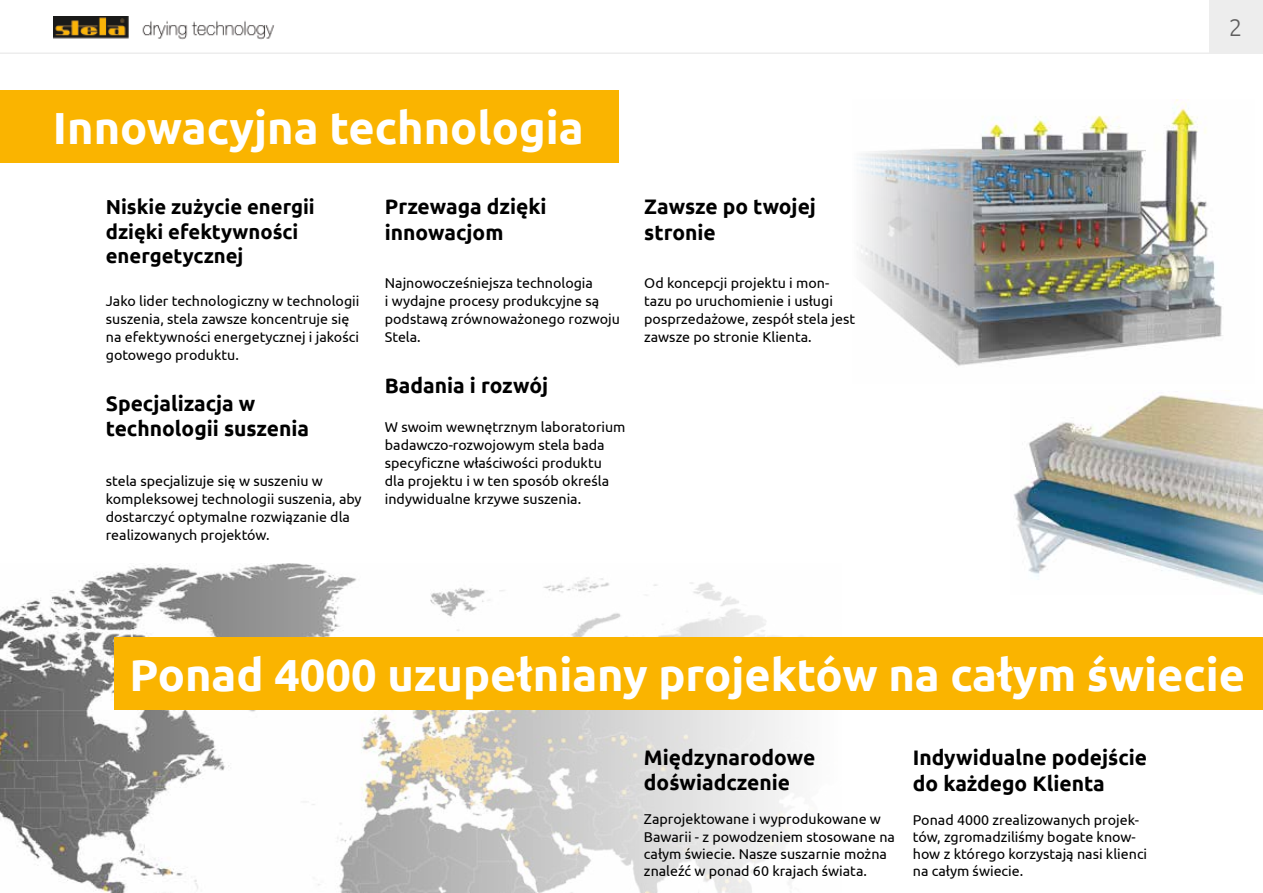
<style>
.page{position:relative;width:1263px;height:893px;background:#fff}
.page>*{position:absolute;margin:0;border:0;box-sizing:border-box;transform-origin:0 0}
.t1{font:700 45px "Ubuntu";color:#fff}
.t2{font:300 24px "Ubuntu";color:#5f5e5e}
.t3{font:700 21px/25.2px "Ubuntu";color:#000}
.t4{font:700 20.25px/24.3px "Ubuntu";color:#000}
.t5{font:14.25px/18px "Ubuntu";color:#000}
</style>
<div class="page">
<hr style="left:0;top:52px;width:1263px;height:2px;background:#ededed">
<div style="left:1209px;top:0;width:54px;height:54px;background:#ededed"></div>
<img style="left:54px;top:17px;width:221px;height:23px">
<img style="left:857px;top:100px;width:366px;height:266px">
<img style="left:1013px;top:395px;width:250px;height:199px">
<div style="left:0;top:90px;width:619px;height:72px;background:#fab400"></div>
<img style="left:0;top:563px;width:966px;height:330px">
<div style="left:115px;top:638px;width:1148px;height:72px;background:#fab400"></div>
<h1 class="t1" style="left:53px;top:100px;width:532px">Innowacyjna technologia</h1>
<h3 class="t4" style="left:106px;top:195px;width:210px">Niskie zużycie energii dzięki efektywności energetycznej</h3>
<p class="t5" style="left:106px;top:291px;width:255px">Jako lider technologiczny w technologii suszenia, stela zawsze koncentruje się na efektywności energetycznej i jakości gotowego produktu.</p>
<h3 class="t3" style="left:106px;top:390px;width:205px">Specjalizacja w technologii suszenia</h3>
<p class="t5" style="left:106px;top:471px;width:257px">stela specjalizuje się w suszeniu w kompleksowej technologii suszenia, aby dostarczyć optymalne rozwiązanie dla realizowanych projektów.</p>
<h3 class="t3" style="left:385px;top:194px;width:163px">Przewaga dzięki innowacjom</h3>
<p class="t5" style="left:385px;top:273px;width:237px">Najnowocześniejsza technologia<br>i wydajne procesy produkcyjne są podstawą zrównoważonego rozwoju<br>Stela.</p>
<h3 class="t3" style="left:385px;top:372px;width:165px">Badania i rozwój</h3>
<p class="t5" style="left:385px;top:417px;width:242px">W swoim wewnętrznym laboratorium badawczo-rozwojowym stela bada specyficzne właściwości produktu<br>dla projektu i w ten sposób określa indywidualne krzywe suszenia.</p>
<h3 class="t3" style="left:644px;top:194px;width:173px">Zawsze po twojej stronie</h3>
<p class="t5" style="left:644px;top:273px;width:212px">Od koncepcji projektu i mon&shy;tazu po uruchomienie i usługi posprzedażowe, zespół stela jest zawsze po stronie Klienta.</p>
<h2 class="t2" style="left:1229px;top:13px;width:15px">2</h2>
<h1 class="t1" style="left:129px;top:648px;width:1117px">Ponad 4000 uzupełniany projektów na całym świecie</h1>
<h3 class="t3" style="left:644px;top:745px;width:173px">Międzynarodowe doświadczenie</h3>
<p class="t5" style="left:644px;top:810px;width:252px;line-height:17.1px">Zaprojektowane i wyprodukowane w Bawarii - z powodzeniem stosowane na całym świecie. Nasze suszarnie można znaleźć w ponad 60 krajach świata.</p>
<h3 class="t3" style="left:913px;top:745px;width:236px">Indywidualne podejście do każdego Klienta</h3>
<p class="t5" style="left:913px;top:811px;width:236px;line-height:17.1px">Ponad 4000 zrealizowanych projek&shy;tów, zgromadziliśmy bogate know&shy;how z którego korzystają nasi klienci na całym świecie.</p>
</div>
